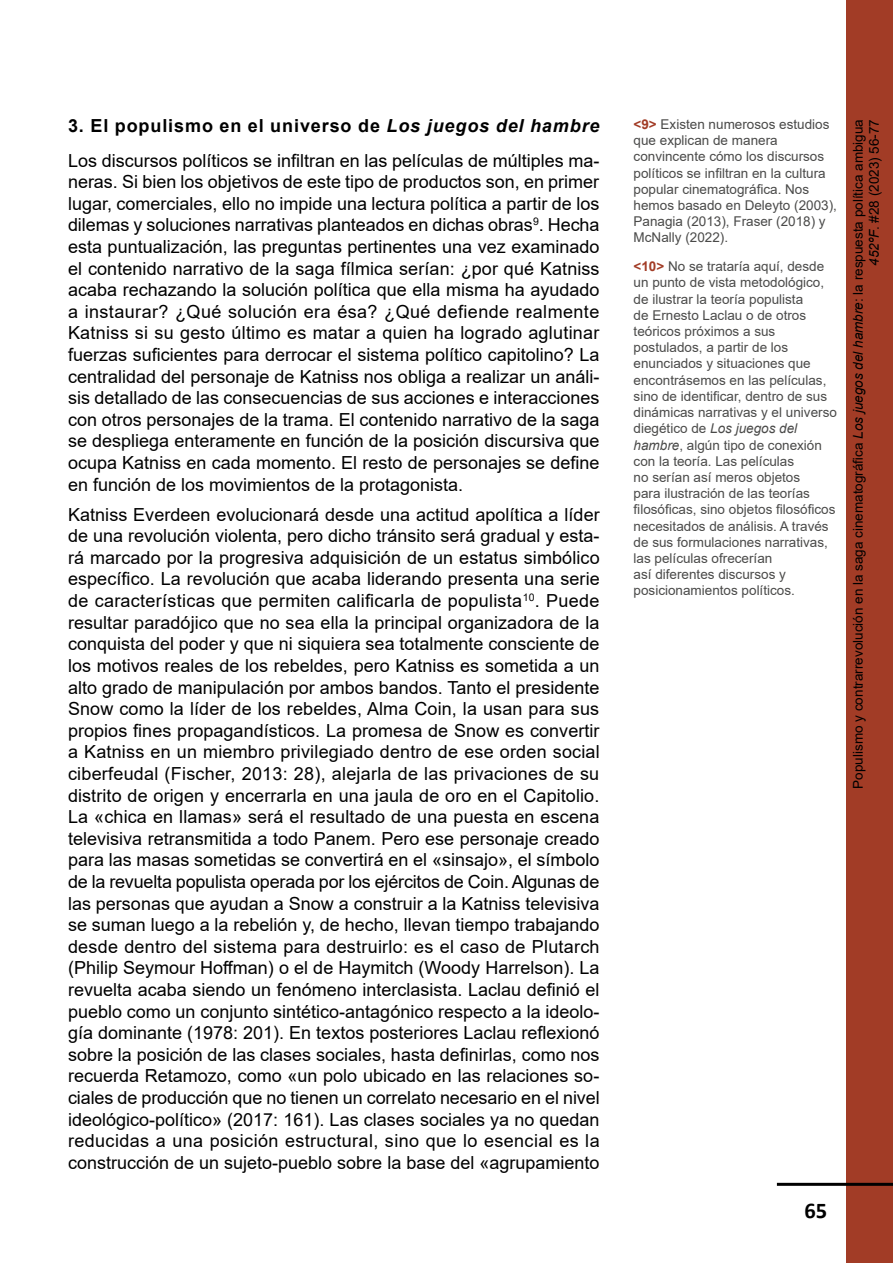
<style>
.page{position:relative;width:893px;height:1263px;background:#fff}
.page>*{position:absolute;margin:0;border:0;box-sizing:border-box;transform-origin:0 0}
.t1{font:700 22.5px "Calibri";color:#000}
.t2{font:18px/21.6px "Arial";color:#000;text-align:justify}
.t3{font:13.5px/16.2px "Arial";color:#4a4a49}
.t4{font:13.5px/16.2px "Arial";color:#000;text-align:right}
.s1{font-weight:700}
.s2{font-weight:700;font-style:italic}
.s3{font-weight:700;color:#a23c26}
.s4{font-style:italic}
</style>
<div class="page">
<div style="left:846px;top:0;width:47px;height:1263px;background:#a23c26"></div>
<hr style="left:777px;top:1183px;width:116px;height:3px;background:#000">
<p class="t2" style="left:68px;top:109px;width:533px;line-height:34.3px"><span class="s1">3. El populismo en el universo de</span> <span class="s2">Los juegos del hambre<br></span>Los discursos políticos se infiltran en las películas de múltiples ma-</p>
<p class="t2" style="left:68px;top:171px;width:533px">neras. Si bien los objetivos de este tipo de productos son, en primer lugar, comerciales, ello no impide una lectura política a partir de los dilemas y soluciones narrativas planteados en dichas obras<sup>9</sup>. Hecha esta puntualización, las preguntas pertinentes una vez examinado el contenido narrativo de la saga fílmica serían: ¿por qué Katniss acaba rechazando la solución política que ella misma ha ayudado a instaurar? ¿Qué solución era ésa? ¿Qué defiende realmente Katniss si su gesto último es matar a quien ha logrado aglutinar fuerzas suficientes para derrocar el sistema político capitolino? La centralidad del personaje de Katniss nos obliga a realizar un análi&shy;sis detallado de las consecuencias de sus acciones e interacciones con otros personajes de la trama. El contenido narrativo de la saga se despliega enteramente en función de la posición discursiva que ocupa Katniss en cada momento. El resto de personajes se define en función de los movimientos de la protagonista.</p>
<p class="t2" style="left:68px;top:503px;width:533px">Katniss Everdeen evolucionará desde una actitud apolítica a líder de una revolución violenta, pero dicho tránsito será gradual y esta&shy;rá marcado por la progresiva adquisición de un estatus simbólico específico. La revolución que acaba liderando presenta una serie de características que permiten calificarla de populista<sup>10</sup>. Puede resultar paradójico que no sea ella la principal organizadora de la conquista del poder y que ni siquiera sea totalmente consciente de los motivos reales de los rebeldes, pero Katniss es sometida a un alto grado de manipulación por ambos bandos. Tanto el presidente Snow como la líder de los rebeldes, Alma Coin, la usan para sus propios fines propagandísticos. La promesa de Snow es convertir a Katniss en un miembro privilegiado dentro de ese orden social ciberfeudal (Fischer, 2013: 28), alejarla de las privaciones de su distrito de origen y encerrarla en una jaula de oro en el Capitolio.<br>La «chica en llamas» será el resultado de una puesta en escena televisiva retransmitida a todo Panem. Pero ese personaje creado para las masas sometidas se convertirá en el «sinsajo», el símbolo de la revuelta populista operada por los ejércitos de Coin. Algunas de las personas que ayudan a Snow a construir a la Katniss televisiva se suman luego a la rebelión y, de hecho, llevan tiempo trabajando desde dentro del sistema para destruirlo: es el caso de Plutarch (Philip Seymour Hoffman) o el de Haymitch (Woody Harrelson). La revuelta acaba siendo un fenómeno interclasista. Laclau definió el pueblo como un conjunto sintético-antagónico respecto a la ideolo&shy;gía dominante (1978: 201). En textos posteriores Laclau reflexionó sobre la posición de las clases sociales, hasta definirlas, como nos recuerda Retamozo, como «un polo ubicado en las relaciones so&shy;ciales de producción que no tienen un correlato necesario en el nivel ideológico-político» (2017: 161). Las clases sociales ya no quedan reducidas a una posición estructural, sino que lo esencial es la construcción de un sujeto-pueblo sobre la base del «agrupamiento</p>
<p class="t3" style="left:634px;top:116px;width:205px"><span class="s3">&lt;9&gt;</span> Existen numerosos estudios que explican de manera convincente cómo los discursos políticos se infiltran en la cultura popular cinematográfica. Nos hemos basado en Deleyto (2003),<br>Panagia (2013), Fraser (2018) y<br>McNally (2022).</p>
<p class="t3" style="left:634px;top:258px;width:205px"><span class="s3">&lt;10&gt;</span> No se trataría aquí, desde un punto de vista metodológico, de ilustrar la teoría populista<br>de Ernesto Laclau o de otros teóricos próximos a sus postulados, a partir de los enunciados y situaciones que encontrásemos en las películas, sino de identificar, dentro de sus dinámicas narrativas y el universo diegético de <span class="s4">Los juegos del hambre</span>, algún tipo de conexión con la teoría. Las películas<br>no serían así meros objetos<br>para ilustración de las teorías filosóficas, sino objetos filosóficos necesitados de análisis. A través de sus formulaciones narrativas, las películas ofrecerían<br>así diferentes discursos y posicionamientos políticos.</p>
<p class="t4" style="left:850px;top:788px;width:671px;rotate:-90deg">Populismo y contrarrevolución en la saga cinematográfica <span class="s4">Los juegos del hambre</span>: la respuesta política ambigua<br><span class="s4">452ºF</span>. #28 (2023) 56-77</p>
<p class="t1" style="left:804px;top:1195px;width:24px">65</p>
</div>
